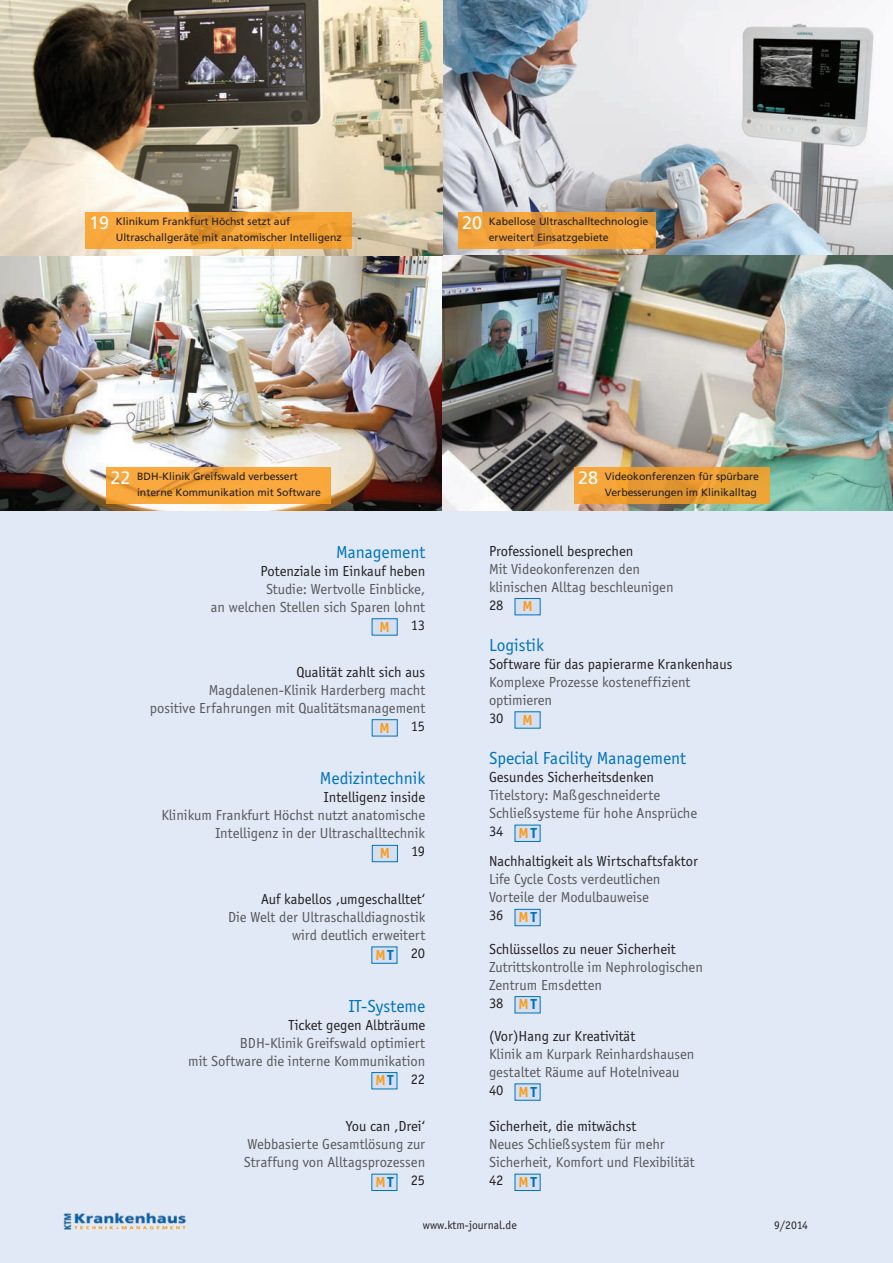
<style>
.page{position:relative;width:893px;height:1263px;background:#e1e9f6}
.page>*{position:absolute;margin:0;border:0;box-sizing:border-box;transform-origin:0 0}
.t1{font:18px "Officina Sans";color:#0072bc}
.t2{font:15px/18px "Officina Sans";color:#57585a}
.t3{font:15px/30.3px "Officina Sans";color:#231f20}
.t4{font:700 15px "Officina Sans";letter-spacing:.13em;color:#f89c1c}
.t5{font:12px "Officina Sans";color:#231f20}
.t6{font:10.5px/15.9px "Frutiger";color:#231f20}
.s1{font-size:18px;color:#fff}
.s2{color:#0072bc}
</style>
<div class="page">
<div style="left:372px;top:619px;width:25px;height:16px;background:#d4e0f1"></div>
<div style="left:372px;top:845px;width:25px;height:16px;background:#d4e0f1"></div>
<div style="left:372px;top:845px;width:26px;height:17px;border:1px solid #0072bc"></div>
<div style="left:372px;top:947px;width:25px;height:16px;background:#d4e0f1"></div>
<div style="left:372px;top:1073px;width:25px;height:16px;background:#d4e0f1"></div>
<div style="left:372px;top:1072px;width:25px;height:17px;border:1px solid #0072bc"></div>
<div style="left:372px;top:1174px;width:25px;height:16px;background:#d4e0f1"></div>
<div style="left:372px;top:1174px;width:25px;height:17px;border:1px solid #0072bc"></div>
<div style="left:372px;top:720px;width:25px;height:16px;background:#d4e0f1"></div>
<div style="left:372px;top:719px;width:25px;height:17px;border:1px solid #0072bc"></div>
<div style="left:515px;top:712px;width:25px;height:16px;background:#d4e0f1"></div>
<div style="left:515px;top:909px;width:25px;height:16px;background:#d4e0f1"></div>
<div style="left:515px;top:909px;width:25px;height:17px;border:1px solid #0072bc"></div>
<div style="left:515px;top:599px;width:25px;height:16px;background:#d4e0f1"></div>
<div style="left:515px;top:598px;width:25px;height:17px;border:1px solid #0072bc"></div>
<div style="left:515px;top:825px;width:25px;height:16px;background:#d4e0f1"></div>
<div style="left:515px;top:825px;width:25px;height:17px;border:1px solid #0072bc"></div>
<div style="left:515px;top:997px;width:25px;height:16px;background:#d4e0f1"></div>
<div style="left:515px;top:996px;width:25px;height:17px;border:1px solid #0072bc"></div>
<div style="left:515px;top:1084px;width:25px;height:16px;background:#d4e0f1"></div>
<div style="left:515px;top:1174px;width:25px;height:16px;background:#d4e0f1"></div>
<div style="left:515px;top:1174px;width:25px;height:17px;border:1px solid #0072bc"></div>
<img style="left:64px;top:1213px;width:123px;height:18px">
<img style="left:0;top:255px;width:442px;height:255px">
<img style="left:106px;top:468px;width:224px;height:36px">
<img style="left:442px;top:0;width:451px;height:255px">
<img style="left:458px;top:213px;width:197px;height:36px">
<img style="left:442px;top:255px;width:451px;height:255px">
<img style="left:574px;top:468px;width:195px;height:36px">
<img style="left:0;top:0;width:442px;height:255px">
<img style="left:85px;top:213px;width:267px;height:36px">
<p class="t6" style="left:116px;top:213px;width:227px;text-indent:-26px"><span class="s1">19</span> Klinikum Frankfurt Höchst setzt auf<br>Ultraschallgeräte mit anatomischer Intelligenz</p>
<p class="t6" style="left:489px;top:213px;width:161px;text-indent:-26px"><span class="s1">20</span> Kabellose Ultraschalltechnologie erweitert Einsatzgebiete</p>
<p class="t6" style="left:137px;top:468px;width:186px;text-indent:-26px"><span class="s1">22</span> BDH-Klinik Greifswald verbessert interne Kommunikation mit Software</p>
<p class="t1" style="left:336px;top:545px;width:91px">Management</p>
<p class="t3" style="left:261px;top:557px;width:166px">Potenziale im Einkauf heben</p>
<p class="t2" style="left:211px;top:581px;width:216px;text-align:right">Studie: Wertvolle Einblicke,<br>an welchen Stellen sich Sparen lohnt</p>
<p class="t3" style="left:411px;top:611px;width:16px">13</p>
<p class="t3" style="left:296px;top:658px;width:130px">Qualität zahlt sich aus</p>
<p class="t2" style="left:150px;top:682px;width:277px;text-align:right">Magdalenen-Klinik Harderberg macht<br>positive Erfahrungen mit Qualitätsmanagement</p>
<p class="t3" style="left:411px;top:712px;width:16px">15</p>
<p class="t4" style="left:379px;top:621px;width:12px">M</p>
<p class="t4" style="left:380px;top:722px;width:12px">M</p>
<p class="t1" style="left:320px;top:771px;width:107px">Medizintechnik</p>
<p class="t3" style="left:324px;top:783px;width:103px">Intelligenz inside</p>
<p class="t2" style="left:161px;top:807px;width:265px;text-align:right">Klinikum Frankfurt Höchst nutzt anatomische<br>Intelligenz in der Ultraschalltechnik</p>
<p class="t3" style="left:411px;top:837px;width:16px">19</p>
<p class="t3" style="left:261px;top:885px;width:166px">Auf kabellos ,umgeschalltet‘</p>
<p class="t2" style="left:228px;top:909px;width:199px;text-align:right">Die Welt der Ultraschalldiagnostik wird deutlich erweitert</p>
<p class="t3" style="left:411px;top:939px;width:16px">20</p>
<p class="t4" style="left:380px;top:847px;width:12px">M</p>
<p class="t4" style="left:375px;top:949px;width:20px">M<span class="s2">T</span></p>
<p class="t1" style="left:349px;top:998px;width:78px">IT-Systeme</p>
<p class="t3" style="left:289px;top:1011px;width:138px">Ticket gegen Albträume</p>
<p class="t2" style="left:188px;top:1035px;width:239px;text-align:right">BDH-Klinik Greifswald optimiert<br>mit Software die interne Kommunikation</p>
<p class="t3" style="left:411px;top:1065px;width:16px">22</p>
<p class="t3" style="left:346px;top:1112px;width:80px">You can ,Drei‘</p>
<p class="t2" style="left:244px;top:1136px;width:183px">Webbasierte Gesamtlösung zur<br>Straffung von Alltagsprozessen</p>
<p class="t3" style="left:411px;top:1166px;width:16px">25</p>
<p class="t4" style="left:375px;top:1074px;width:20px">M<span class="s2">T</span></p>
<p class="t4" style="left:375px;top:1176px;width:20px">M<span class="s2">T</span></p>
<p class="t6" style="left:578px;top:468px;width:182px;text-align:right"><span class="s1">28</span> Videokonferenzen für spürbare<br>Verbesserungen im Klinikalltag</p>
<p class="t3" style="left:489px;top:537px;width:146px">Professionell besprechen</p>
<p class="t2" style="left:489px;top:561px;width:186px">Mit Videokonferenzen den klinischen Alltag beschleunigen</p>
<p class="t3" style="left:489px;top:591px;width:16px">28</p>
<p class="t1" style="left:489px;top:638px;width:56px">Logistik</p>
<p class="t3" style="left:489px;top:650px;width:245px">Software für das papierarme Krankenhaus</p>
<p class="t2" style="left:489px;top:674px;width:203px">Komplexe Prozesse kosteneffizient optimieren</p>
<p class="t3" style="left:489px;top:704px;width:16px">30</p>
<p class="t1" style="left:489px;top:751px;width:198px">Special Facility Management</p>
<p class="t3" style="left:489px;top:763px;width:167px">Gesundes Sicherheitsdenken</p>
<p class="t2" style="left:489px;top:787px;width:210px">Titelstory: Maßgeschneiderte<br>Schließsysteme für hohe Ansprüche</p>
<p class="t3" style="left:489px;top:817px;width:210px">34<br>Nachhaltigkeit als Wirtschaftsfaktor</p>
<p class="t2" style="left:489px;top:871px;width:173px">Life Cycle Costs verdeutlichen<br>Vorteile der Modulbauweise</p>
<p class="t3" style="left:489px;top:901px;width:16px">36</p>
<p class="t3" style="left:489px;top:935px;width:188px">Schlüssellos zu neuer Sicherheit</p>
<p class="t2" style="left:489px;top:959px;width:215px">Zutrittskontrolle im Nephrologischen<br>Zentrum Emsdetten</p>
<p class="t3" style="left:489px;top:989px;width:16px">38</p>
<p class="t3" style="left:489px;top:1022px;width:148px">(Vor)Hang zur Kreativität</p>
<p class="t2" style="left:489px;top:1046px;width:207px">Klinik am Kurpark Reinhardshausen gestaltet Räume auf Hotelniveau</p>
<p class="t3" style="left:489px;top:1076px;width:16px">40</p>
<p class="t3" style="left:489px;top:1112px;width:149px">Sicherheit, die mitwächst</p>
<p class="t2" style="left:489px;top:1136px;width:207px">Neues Schließsystem für mehr<br>Sicherheit, Komfort und Flexibilität</p>
<p class="t3" style="left:489px;top:1166px;width:16px">42</p>
<p class="t4" style="left:522px;top:600px;width:12px">M</p>
<p class="t4" style="left:522px;top:714px;width:12px">M</p>
<p class="t4" style="left:518px;top:827px;width:20px">M<span class="s2">T</span></p>
<p class="t4" style="left:518px;top:911px;width:20px">M<span class="s2">T</span></p>
<p class="t4" style="left:518px;top:998px;width:20px">M<span class="s2">T</span></p>
<p class="t4" style="left:518px;top:1086px;width:20px">M<span class="s2">T</span></p>
<p class="t4" style="left:518px;top:1176px;width:20px">M<span class="s2">T</span></p>
<p class="t5" style="left:423px;top:1220px;width:95px">www.ktm-journal.de</p>
<p class="t5" style="left:774px;top:1220px;width:35px">9/2014</p>
</div>
